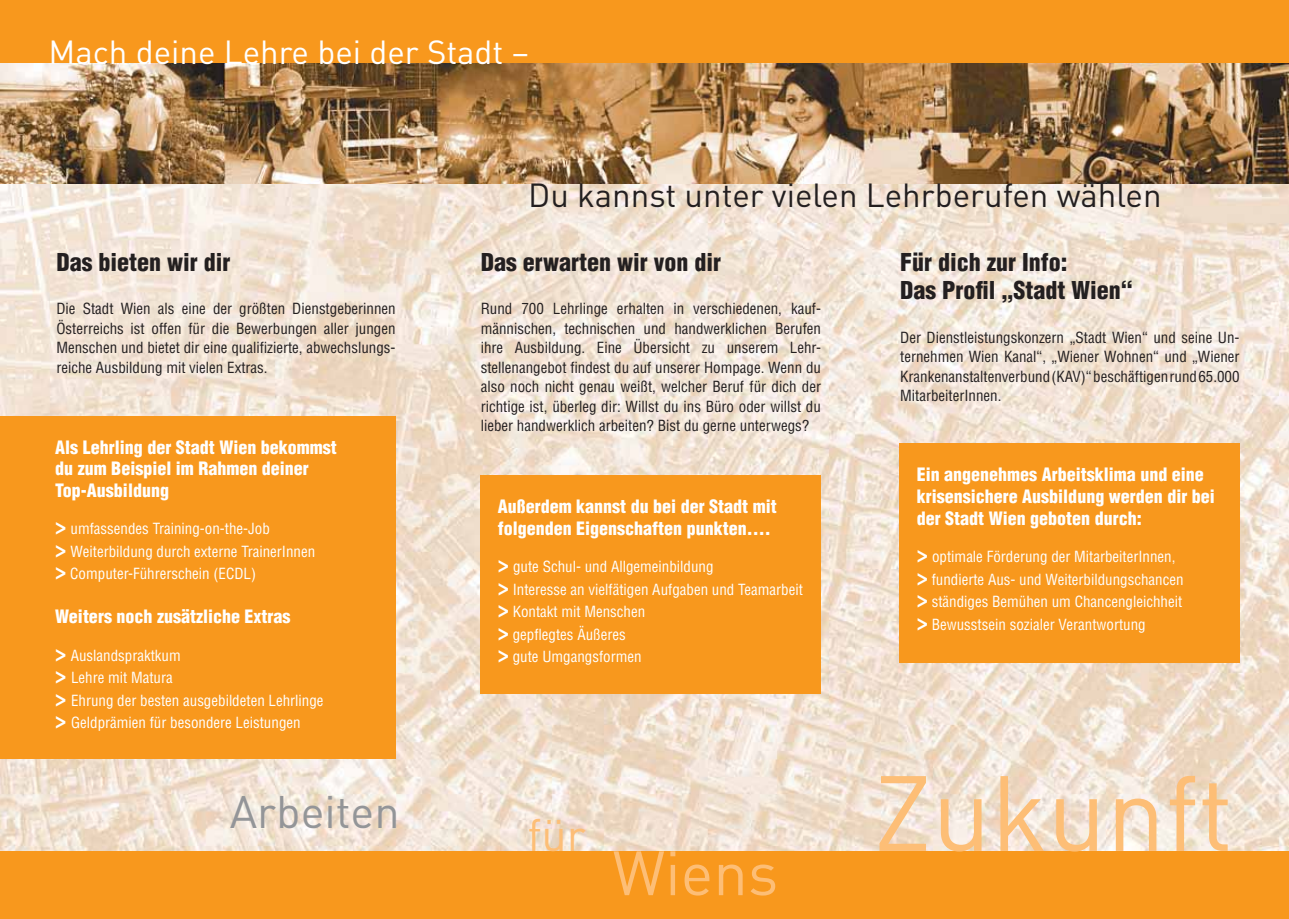
<style>
.page{position:relative;width:1289px;height:919px;background:#fff}
.page>*{position:absolute;margin:0;border:0;box-sizing:border-box;transform-origin:0 0}
.t1{font:105px "DIN";color:#fdbe76}
.t2{font:61.5px "DIN";color:#fdbe76}
.t3{font:45px "DIN";color:#939598}
.t4{font:45px "DIN";color:#fdbe76}
.t5{font:33px "DIN";color:#231f20}
.t6{font:33px "DIN";color:#fff}
.t7{font:900 condensed 24px/28.5px "Helvetica";color:#231f20}
.t8{font:900 condensed 18px/21.6px "Helvetica";color:#fff}
.t9{font:condensed 15px/19.5px "Helvetica";color:#231f20;text-align:justify}
.t10{font:condensed 15px/22.5px "Helvetica";color:#fff}
.s1{font-weight:900;font-size:22.5px}
</style>
<div class="page">
<img style="left:0;top:183px;width:1288px;height:668px">
<div style="left:0;top:0;width:1288px;height:64px;background:#f8981d"></div>
<div style="left:0;top:851px;width:1288px;height:67px;background:#f8981d"></div>
<img style="left:0;top:64px;width:1288px;height:119px">
<div style="left:899px;top:443px;width:340px;height:219px;background:#f8981d"></div>
<div style="left:0;top:416px;width:395px;height:342px;background:#f8981d"></div>
<div style="left:480px;top:475px;width:341px;height:218px;background:#f8981d"></div>
<h3 class="t6" style="left:48px;top:33px;width:482px">Mach deine Lehre bei der Stadt –</h3>
<h2 class="t7" style="left:56px;top:250px;width:175px">Das bieten wir dir</h2>
<p class="t9" style="left:56px;top:300px;width:341px">Die Stadt Wien als eine der größten Dienstgeberinnen Österreichs ist offen für die Bewerbungen aller jungen Menschen und bietet dir eine qualifizierte, abwechslungs&shy;reiche Ausbildung mit vielen Extras.</p>
<p class="t8" style="left:55px;top:438px;width:283px">Als Lehrling der Stadt Wien bekommst du zum Beispiel im Rahmen deiner<br>Top-Ausbildung</p>
<p class="t10" style="left:55px;top:519px;width:261px"><span class="s1">&gt;</span> umfassendes Training-on-the-Job<br><span class="s1">&gt;</span> Weiterbildung durch externe TrainerInnen <span class="s1">&gt;</span> Computer-Führerschein (ECDL)</p>
<p class="t8" style="left:55px;top:607px;width:237px">Weiters noch zusätzliche Extras</p>
<p class="t10" style="left:55px;top:645px;width:270px"><span class="s1">&gt;</span> Auslandspraktkum<br><span class="s1">&gt;</span> Lehre mit Matura<br><span class="s1">&gt;</span> Ehrung der besten ausgebildeten Lehrlinge <span class="s1">&gt;</span> Geldprämien für besondere Leistungen</p>
<h3 class="t3" style="left:230px;top:786px;width:171px">Arbeiten</h3>
<h3 class="t5" style="left:528px;top:176px;width:635px">Du kannst unter vielen Lehrberufen wählen</h3>
<h2 class="t7" style="left:480px;top:250px;width:242px">Das erwarten wir von dir</h2>
<p class="t9" style="left:480px;top:300px;width:342px">Rund 700 Lehrlinge erhalten in verschiedenen, kauf&shy;männischen, technischen und handwerklichen Berufen ihre Ausbildung. Eine Übersicht zu unserem Lehr&shy;stellenangebot findest du auf unserer Hompage. Wenn du also noch nicht genau weißt, welcher Beruf für dich der richtige ist, überleg dir: Willst du ins Büro oder willst du lieber handwerklich arbeiten? Bist du gerne unterwegs?</p>
<p class="t8" style="left:497px;top:497px;width:280px">Außerdem kannst du bei der Stadt mit folgenden Eigenschaften punkten....</p>
<p class="t10" style="left:497px;top:557px;width:307px"><span class="s1">&gt;</span> gute Schul- und Allgemeinbildung<br><span class="s1">&gt;</span> Interesse an vielfätigen Aufgaben und Teamarbeit <span class="s1">&gt;</span> Kontakt mit Menschen<br><span class="s1">&gt;</span> gepflegtes Äußeres<br><span class="s1">&gt;</span> gute Umgangsformen</p>
<h3 class="t4" style="left:527px;top:809px;width:60px">für</h3>
<h2 class="t2" style="left:612px;top:837px;width:167px">Wiens</h2>
<h2 class="t7" style="left:900px;top:250px;width:234px">Für dich zur Info:<br>Das Profil „Stadt Wien“</h2>
<p class="t9" style="left:900px;top:329px;width:341px">Der Dienstleistungskonzern „Stadt Wien“ und seine Un&shy;ternehmen Wien Kanal“, „Wiener Wohnen“ und „Wiener Krankenanstaltenverbund (KAV)“ beschäftigen rund 65.000<br>MitarbeiterInnen.</p>
<p class="t8" style="left:916px;top:465px;width:299px">Ein angenehmes Arbeitsklima und eine krisensichere Ausbildung werden dir bei der Stadt Wien geboten durch:</p>
<p class="t10" style="left:916px;top:546px;width:268px"><span class="s1">&gt;</span> optimale Förderung der MitarbeiterInnen, <span class="s1">&gt;</span> fundierte Aus- und Weiterbildungschancen <span class="s1">&gt;</span> ständiges Bemühen um Chancengleichheit <span class="s1">&gt;</span> Bewusstsein sozialer Verantwortung</p>
<h1 class="t1" style="left:873px;top:753px;width:361px">Zukunft</h1>
</div>
